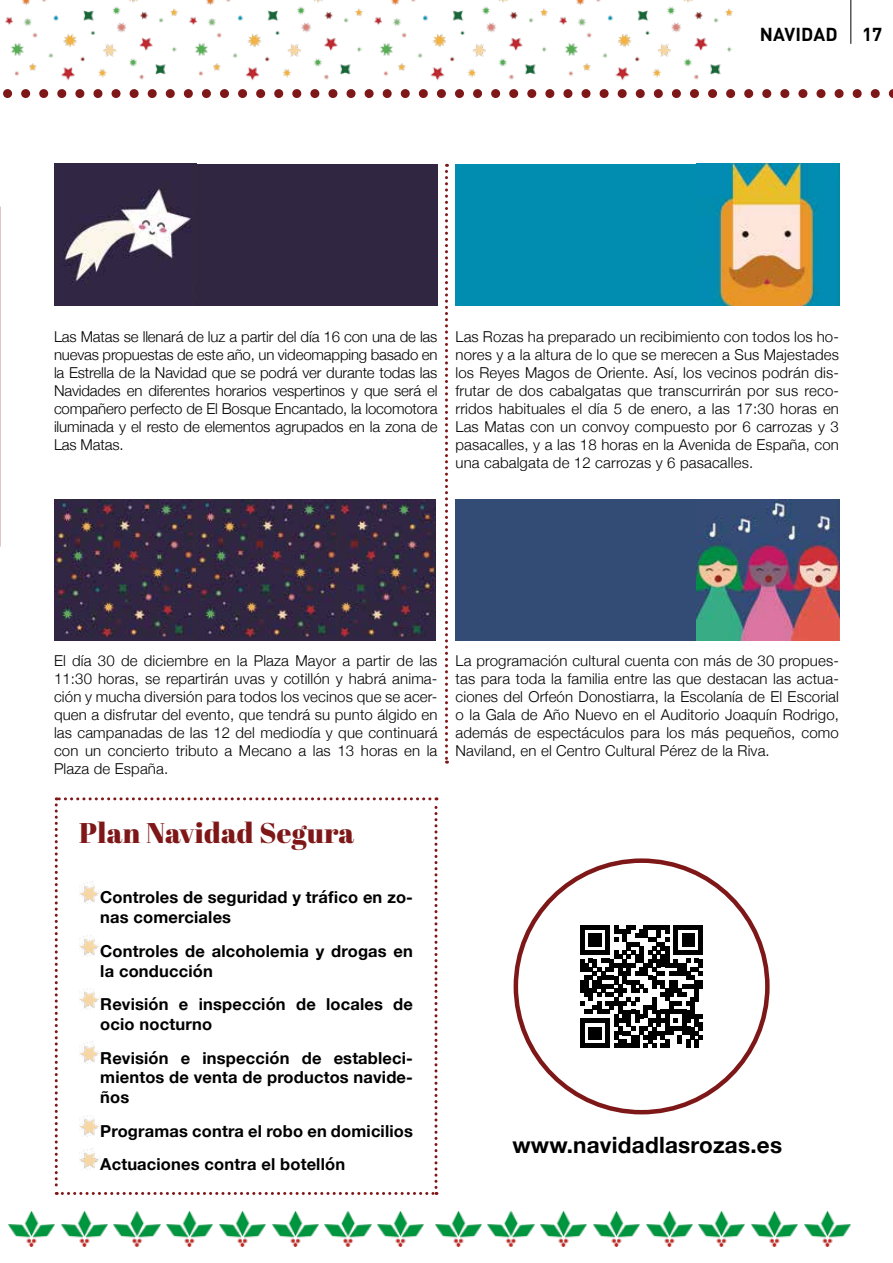
<style>
.page{position:relative;width:893px;height:1263px;background:#fff}
.page>*{position:absolute;margin:0;border:0;box-sizing:border-box;transform-origin:0 0}
.t1{font:28.5px "Abril Fatface";letter-spacing:.01em;color:#7e1718}
.t2{font:700 22.5px "Helvetica Neue";letter-spacing:.01em;color:#000}
.t3{font:700 18.6px "DINOT";color:#000}
.t4{font:700 16.5px/19.8px "Helvetica Neue";letter-spacing:.01em;color:#000}
.t5{font:300 15px/18px "Helvetica Neue";letter-spacing:.01em;color:#000;text-align:justify}
</style>
<div class="page">
<hr style="left:850px;top:0;width:1px;height:44px;background:#000">
<img style="left:340px;top:499px;width:95px;height:142px">
<svg style="left:580px;top:925px;width:123px;height:123px"></svg>
<div style="left:54px;top:164px;width:383px;height:141px;background:#312642"></div>
<img style="left:64px;top:189px;width:128px;height:95px">
<div style="left:455px;top:164px;width:385px;height:141px;background:#008daf"></div>
<img style="left:714px;top:164px;width:103px;height:141px">
<div style="left:455px;top:499px;width:385px;height:142px;background:#334c76"></div>
<img style="left:697px;top:499px;width:143px;height:142px">
<svg style="left:445px;top:164px;width:3px;height:600px"></svg>
<svg style="left:3px;top:89px;width:890px;height:9px"></svg>
<svg style="left:55px;top:797px;width:382px;height:398px"></svg>
<img style="left:9px;top:1211px;width:46px;height:36px">
<img style="left:61px;top:1211px;width:46px;height:36px">
<img style="left:114px;top:1211px;width:46px;height:36px">
<img style="left:167px;top:1211px;width:46px;height:36px">
<img style="left:219px;top:1211px;width:46px;height:36px">
<img style="left:272px;top:1211px;width:46px;height:36px">
<img style="left:325px;top:1211px;width:46px;height:36px">
<img style="left:378px;top:1211px;width:46px;height:36px">
<img style="left:435px;top:1211px;width:46px;height:36px">
<img style="left:488px;top:1211px;width:46px;height:36px">
<img style="left:541px;top:1211px;width:46px;height:36px">
<img style="left:593px;top:1211px;width:46px;height:36px">
<img style="left:646px;top:1211px;width:46px;height:36px">
<img style="left:699px;top:1211px;width:46px;height:36px">
<img style="left:752px;top:1211px;width:46px;height:36px">
<img style="left:804px;top:1211px;width:46px;height:36px">
<img style="left:55px;top:499px;width:285px;height:142px">
<img style="left:5px;top:0;width:728px;height:81px">
<p class="t3" style="left:760px;top:22px;width:47px">NAVIDAD</p>
<p class="t3" style="left:862px;top:22px;width:22px">17</p>
<p class="t5" style="left:54px;top:327px;width:385px">Las Matas se llenará de luz a partir del día 16 con una de las nuevas propuestas de este año, un videomapping basado en la Estrella de la Navidad que se podrá ver durante todas las Navidades en diferentes horarios vespertinos y que será el compañero perfecto de El Bosque Encantado, la locomotora iluminada y el resto de elementos agrupados en la zona de Las Matas.</p>
<p class="t5" style="left:455px;top:327px;width:385px">Las Rozas ha preparado un recibimiento con todos los ho&shy;nores y a la altura de lo que se merecen a Sus Majestades los Reyes Magos de Oriente. Así, los vecinos podrán dis&shy;frutar de dos cabalgatas que transcurrirán por sus reco&shy;rridos habituales el día 5 de enero, a las 17:30 horas en Las Matas con un convoy compuesto por 6 carrozas y 3 pasacalles, y a las 18 horas en la Avenida de España, con una cabalgata de 12 carrozas y 6 pasacalles.</p>
<p class="t5" style="left:54px;top:651px;width:385px">El día 30 de diciembre en la Plaza Mayor a partir de las 11:30 horas, se repartirán uvas y cotillón y habrá anima&shy;ción y mucha diversión para todos los vecinos que se acer&shy;quen a disfrutar del evento, que tendrá su punto álgido en las campanadas de las 12 del mediodía y que continuará con un concierto tributo a Mecano a las 13 horas en la Plaza de España.</p>
<h1 class="t1" style="left:79px;top:813px;width:276px">Plan Navidad Segura</h1>
<p class="t4" style="left:100px;top:888px;width:314px">Controles de seguridad y tráfico en zo&shy;nas comerciales</p>
<p class="t4" style="left:100px;top:941px;width:314px">Controles de alcoholemia y drogas en la conducción</p>
<p class="t4" style="left:100px;top:995px;width:314px">Revisión e inspección de locales de ocio nocturno</p>
<p class="t4" style="left:100px;top:1048px;width:314px;text-align:justify">Revisión e inspección de estableci&shy;mientos de venta de productos navide&shy;ños</p>
<p class="t4" style="left:100px;top:1114px;width:314px;line-height:33.6px">Programas contra el robo en domicilios<br>Actuaciones contra el botellón</p>
<p class="t5" style="left:455px;top:651px;width:385px">La programación cultural cuenta con más de 30 propues&shy;tas para toda la familia entre las que destacan las actua&shy;ciones del Orfeón Donostiarra, la Escolanía de El Escorial o la Gala de Año Nuevo en el Auditorio Joaquín Rodrigo, además de espectáculos para los más pequeños, como Naviland, en el Centro Cultural Pérez de la Riva.</p>
<h2 class="t2" style="left:512px;top:1128px;width:271px">www.navidadlasrozas.es</h2>
</div>
